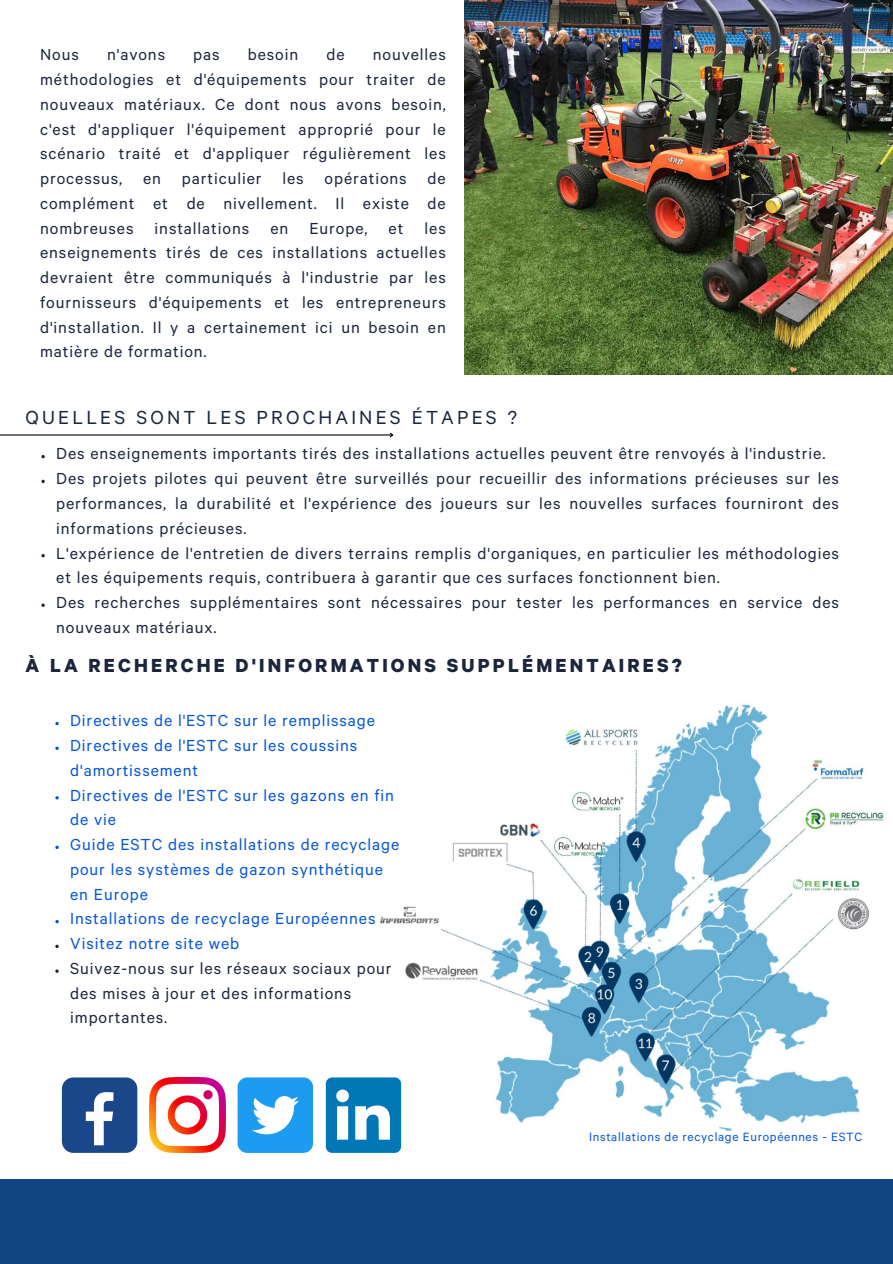
<style>
.page{position:relative;width:893px;height:1264px;background:#fff}
.page>*{position:absolute;margin:0;border:0;box-sizing:border-box;transform-origin:0 0}
.t1{font:700 21.3px "Calibre";letter-spacing:.15em;color:#1b253c}
.t2{font:21.3px "Calibre";letter-spacing:.15em;color:#1b253c}
.t3{font:18px/24.8px "Calibre";letter-spacing:.05em;color:#1b253c}
.t4{font:18px/24.8px "Calibre";letter-spacing:.05em;color:#0655d8}
.t5{font:13.5px "Calibre";letter-spacing:.05em;color:#0655d8}
</style>
<div class="page">
<img style="left:464px;top:0;width:428px;height:375px">
<hr style="left:0;top:434px;width:392px;height:1px;background:#000">
<svg style="left:389px;top:432px;width:5px;height:6px"></svg>
<div style="left:62px;top:1077px;width:75px;height:75px;background:#1a4789;border-radius:11px"></div>
<svg style="left:86px;top:1092px;width:27px;height:53px"></svg>
<img style="left:150px;top:1077px;width:75px;height:75px">
<div style="left:237px;top:1077px;width:76px;height:75px;background:#1d9bf0;border-radius:9px"></div>
<svg style="left:252px;top:1096px;width:47px;height:38px"></svg>
<img style="left:380px;top:704px;width:504px;height:436px">
<svg style="left:326px;top:1077px;width:75px;height:75px"></svg>
<div style="left:0;top:1179px;width:892px;height:84px;background:#0f4681"></div>
<svg style="left:41px;top:455px;width:4px;height:3px"></svg>
<svg style="left:41px;top:479px;width:4px;height:4px"></svg>
<svg style="left:41px;top:554px;width:4px;height:3px"></svg>
<svg style="left:41px;top:603px;width:4px;height:4px"></svg>
<svg style="left:55px;top:721px;width:4px;height:4px"></svg>
<svg style="left:55px;top:746px;width:4px;height:4px"></svg>
<svg style="left:55px;top:796px;width:4px;height:3px"></svg>
<svg style="left:55px;top:845px;width:4px;height:4px"></svg>
<svg style="left:55px;top:920px;width:4px;height:3px"></svg>
<svg style="left:55px;top:944px;width:4px;height:4px"></svg>
<h3 class="t3" style="left:40px;top:45px;width:407px;text-align:justify;text-indent:332px">nouvelles méthodologies et d'équipements pour traiter de nouveaux matériaux. Ce dont nous avons besoin, c'est d'appliquer l'équipement approprié pour le scénario traité et d'appliquer régulièrement les processus, en particulier les opérations de complément et de nivellement. Il existe de nombreuses installations en Europe, et les enseignements tirés de ces installations actuelles devraient être communiqués à l'industrie par les fournisseurs d'équipements et les entrepreneurs d'installation. Il y a certainement ici un besoin en matière de formation.</h3>
<h3 class="t3" style="left:40px;top:45px;width:40px">Nous</h3>
<h3 class="t3" style="left:107px;top:45px;width:60px">n'avons</h3>
<h3 class="t3" style="left:193px;top:45px;width:28px">pas</h3>
<h3 class="t3" style="left:248px;top:45px;width:52px">besoin</h3>
<h3 class="t3" style="left:326px;top:45px;width:20px">de</h3>
<h2 class="t2" style="left:26px;top:410px;width:493px">QUELLES SONT LES PROCHAINES ÉTAPES ?</h2>
<h3 class="t3" style="left:56px;top:444px;width:770px">Des enseignements importants tirés des installations actuelles peuvent être renvoyés à l'industrie.</h3>
<h3 class="t3" style="left:56px;top:469px;width:784px;text-align:justify">Des projets pilotes qui peuvent être surveillés pour recueillir des informations précieuses sur les performances, la durabilité et l'expérience des joueurs sur les nouvelles surfaces fourniront des informations précieuses.</h3>
<h1 class="t3" style="left:56px;top:543px;width:784px">L'expérience de l'entretien de divers terrains remplis d'organiques, en particulier les méthodologies et les équipements requis, contribuera à garantir que ces surfaces fonctionnent bien.</h1>
<p class="t3" style="left:56px;top:593px;width:784px">Des recherches supplémentaires sont nécessaires pour tester les performances en service des nouveaux matériaux.</p>
<h3 class="t1" style="left:26px;top:657px;width:657px">À LA RECHERCHE D'INFORMATIONS SUPPLÉMENTAIRES?</h3>
<h3 class="t4" style="left:70px;top:711px;width:306px">Directives de l'ESTC sur le remplissage</h3>
<h3 class="t4" style="left:70px;top:736px;width:288px">Directives de l'ESTC sur les coussins d'amortissement</h3>
<h3 class="t4" style="left:70px;top:785px;width:325px">Directives de l'ESTC sur les gazons en fin de vie</h3>
<h3 class="t4" style="left:70px;top:835px;width:330px">Guide ESTC des installations de recyclage pour les systèmes de gazon synthétique en Europe</h3>
<h3 class="t4" style="left:70px;top:909px;width:307px">Installations de recyclage Européennes</h3>
<h3 class="t4" style="left:70px;top:934px;width:171px">Visitez notre site web</h3>
<p class="t3" style="left:70px;top:958px;width:323px">Suivez-nous sur les réseaux sociaux pour des mises à jour et des informations importantes.</p>
<p class="t5" style="left:589px;top:1131px;width:275px">Installations de recyclage Européennes - ESTC</p>
</div>
